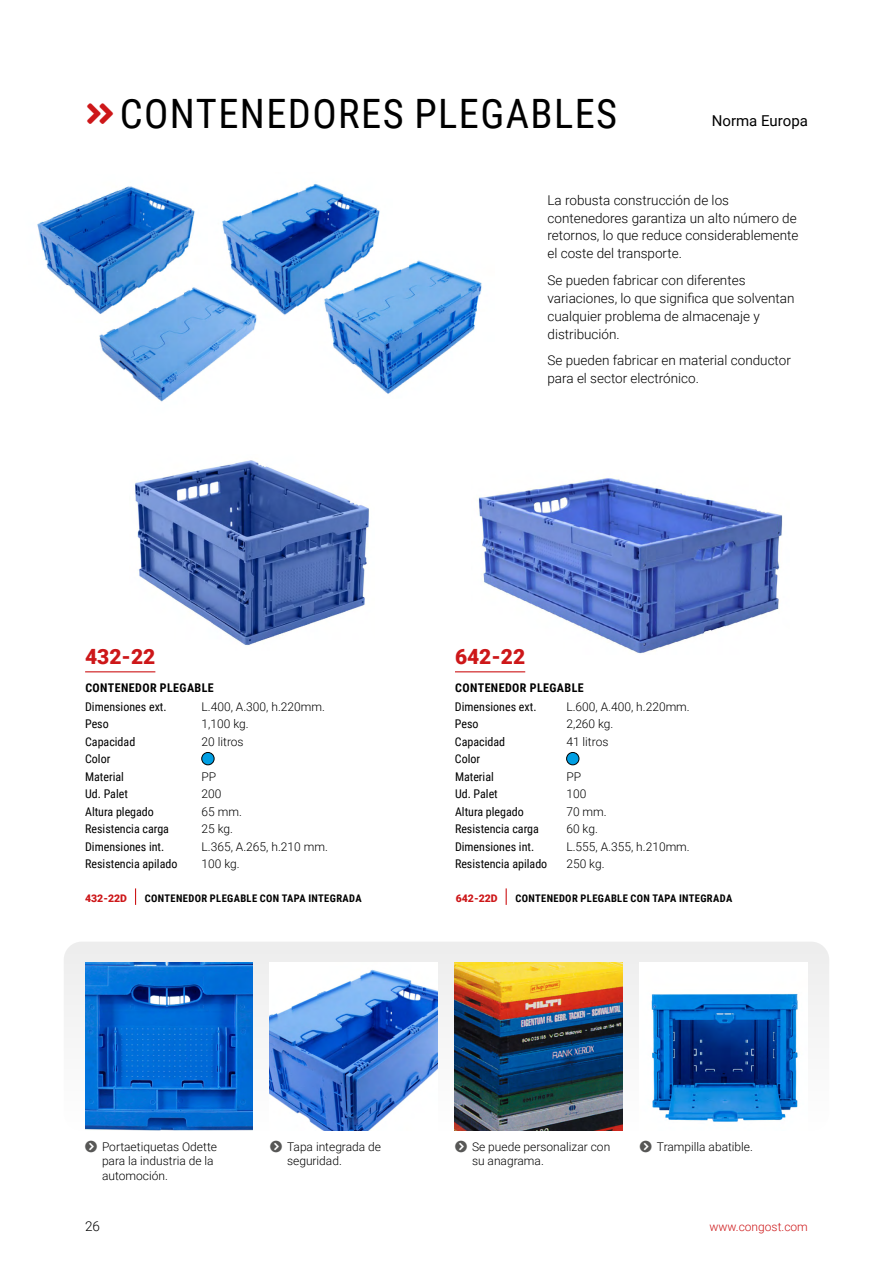
<style>
.page{position:relative;width:893px;height:1263px;background:#fff}
.page>*{position:absolute;margin:0;border:0;box-sizing:border-box;transform-origin:0 0}
.t1{font:40.5px "Roboto Condensed";letter-spacing:.035em;color:#000}
.t2{font:900 21px "Roboto";color:#cd1719}
.t3{font:15px "Roboto";color:#000}
.t4{font:300 13.5px/18px "Roboto";color:#000}
.t5{font:300 12px/14.4px "Roboto";color:#000}
.t6{font:12px/17.5px "Roboto Condensed";color:#000}
.t7{font:700 12px "Roboto Condensed";letter-spacing:.035em;color:#000}
.t8{font:300 12px "Roboto";color:#cd1719}
.t9{font:700 10.5px "Roboto Condensed";letter-spacing:.035em;color:#000}
.t10{font:900 10.5px "Roboto";color:#cd1719}
</style>
<div class="page">
<img style="left:134px;top:460px;width:235px;height:186px">
<img style="left:477px;top:478px;width:306px;height:176px">
<img style="left:37px;top:183px;width:343px;height:132px">
<img style="left:310px;top:251px;width:172px;height:143px">
<div style="left:64px;top:942px;width:765px;height:189px;background:#ededed;border-radius:18px"></div>
<img style="left:85px;top:963px;width:168px;height:168px">
<img style="left:270px;top:963px;width:168px;height:168px">
<img style="left:455px;top:963px;width:168px;height:168px">
<img style="left:640px;top:963px;width:168px;height:168px">
<img style="left:86px;top:268px;width:184px;height:134px">
<hr style="left:85px;top:671px;width:70px;height:1px;background:#cd1719">
<div style="left:202px;top:752px;width:12px;height:13px;background:#009fe3;border-radius:50%"></div>
<div style="left:202px;top:752px;width:12px;height:13px;border:1px solid #000;border-radius:50%"></div>
<hr style="left:455px;top:671px;width:70px;height:1px;background:#cd1719">
<div style="left:567px;top:752px;width:12px;height:13px;background:#009fe3;border-radius:50%"></div>
<div style="left:566px;top:752px;width:13px;height:13px;border:1px solid #000;border-radius:50%"></div>
<svg style="left:135px;top:888px;width:1px;height:17px"></svg>
<svg style="left:506px;top:888px;width:1px;height:17px"></svg>
<h1 class="t1" style="left:120px;top:85px;width:499px">CONTENEDORES PLEGABLES</h1>
<p class="t3" style="left:712px;top:110px;width:98px">Norma Europa</p>
<h2 class="t2" style="left:85px;top:642px;width:72px">432-22</h2>
<p class="t7" style="left:85px;top:679px;width:130px">CONTENEDOR PLEGABLE</p>
<p class="t6" style="left:85px;top:697px;width:83px">Dimensiones ext.</p>
<p class="t5" style="left:202px;top:699px;width:125px">L.400, A.300, h.220mm.</p>
<p class="t6" style="left:85px;top:715px;width:25px">Peso</p>
<p class="t5" style="left:202px;top:716px;width:49px">1,100 kg.</p>
<p class="t6" style="left:85px;top:732px;width:52px">Capacidad</p>
<p class="t5" style="left:202px;top:734px;width:44px">20 litros</p>
<p class="t6" style="left:85px;top:750px;width:40px">Color<br>Material</p>
<p class="t5" style="left:202px;top:769px;width:16px">PP</p>
<p class="t6" style="left:85px;top:785px;width:44px">Ud. Palet</p>
<p class="t5" style="left:202px;top:786px;width:21px">200</p>
<p class="t6" style="left:85px;top:802px;width:70px">Altura plegado</p>
<p class="t5" style="left:202px;top:804px;width:42px">65 mm.</p>
<p class="t6" style="left:85px;top:820px;width:85px">Resistencia carga</p>
<p class="t5" style="left:202px;top:821px;width:33px">25 kg.</p>
<p class="t6" style="left:85px;top:837px;width:81px">Dimensiones int.</p>
<p class="t5" style="left:202px;top:839px;width:128px">L.365, A.265, h.210 mm.</p>
<p class="t6" style="left:85px;top:855px;width:94px">Resistencia apilado</p>
<p class="t5" style="left:202px;top:856px;width:40px">100 kg.</p>
<p class="t4" style="left:547px;top:190px;width:252px">La robusta construcción de los contenedores garantiza un alto número de retornos, lo que reduce considerablemente el coste del transporte.</p>
<p class="t4" style="left:547px;top:270px;width:249px">Se pueden fabricar con diferentes variaciones, lo que significa que solventan cualquier problema de almacenaje y distribución.</p>
<p class="t4" style="left:547px;top:350px;width:245px">Se pueden fabricar en material conductor para el sector electrónico.</p>
<h2 class="t2" style="left:455px;top:642px;width:72px">642-22</h2>
<p class="t7" style="left:455px;top:679px;width:130px">CONTENEDOR PLEGABLE</p>
<p class="t6" style="left:455px;top:697px;width:83px">Dimensiones ext.</p>
<p class="t5" style="left:566px;top:699px;width:125px">L.600, A.400, h.220mm.</p>
<p class="t6" style="left:455px;top:715px;width:25px">Peso</p>
<p class="t5" style="left:566px;top:716px;width:49px">2,260 kg.</p>
<p class="t6" style="left:455px;top:732px;width:52px">Capacidad</p>
<p class="t5" style="left:566px;top:734px;width:44px">41 litros</p>
<p class="t6" style="left:455px;top:750px;width:40px">Color<br>Material</p>
<p class="t5" style="left:566px;top:769px;width:16px">PP</p>
<p class="t6" style="left:455px;top:785px;width:44px">Ud. Palet</p>
<p class="t5" style="left:566px;top:786px;width:21px">100</p>
<p class="t6" style="left:455px;top:802px;width:70px">Altura plegado</p>
<p class="t5" style="left:566px;top:804px;width:42px">70 mm.</p>
<p class="t6" style="left:455px;top:820px;width:85px">Resistencia carga</p>
<p class="t5" style="left:566px;top:821px;width:33px">60 kg.</p>
<p class="t6" style="left:455px;top:837px;width:81px">Dimensiones int.</p>
<p class="t5" style="left:566px;top:839px;width:125px">L.555, A.355, h.210mm.</p>
<p class="t6" style="left:455px;top:855px;width:94px">Resistencia apilado</p>
<p class="t5" style="left:566px;top:856px;width:40px">250 kg.</p>
<p class="t10" style="left:85px;top:891px;width:43px">432-22D</p>
<p class="t9" style="left:145px;top:891px;width:218px">CONTENEDOR PLEGABLE CON TAPA INTEGRADA</p>
<p class="t10" style="left:456px;top:891px;width:43px">642-22D</p>
<p class="t9" style="left:515px;top:891px;width:218px">CONTENEDOR PLEGABLE CON TAPA INTEGRADA</p>
<p class="t5" style="left:102px;top:1139px;width:117px">Portaetiquetas Odette para la industria de la automoción.</p>
<p class="t5" style="left:287px;top:1139px;width:96px">Tapa integrada de seguridad.</p>
<p class="t5" style="left:472px;top:1139px;width:140px">Se puede personalizar con</p>
<p class="t5" style="left:657px;top:1139px;width:98px">Trampilla abatible.</p>
<p class="t5" style="left:472px;top:1153px;width:73px">su anagrama.</p>
<p class="t4" style="left:85px;top:1217px;width:16px">26</p>
<p class="t8" style="left:709px;top:1218px;width:100px">www.congost.com</p>
</div>
